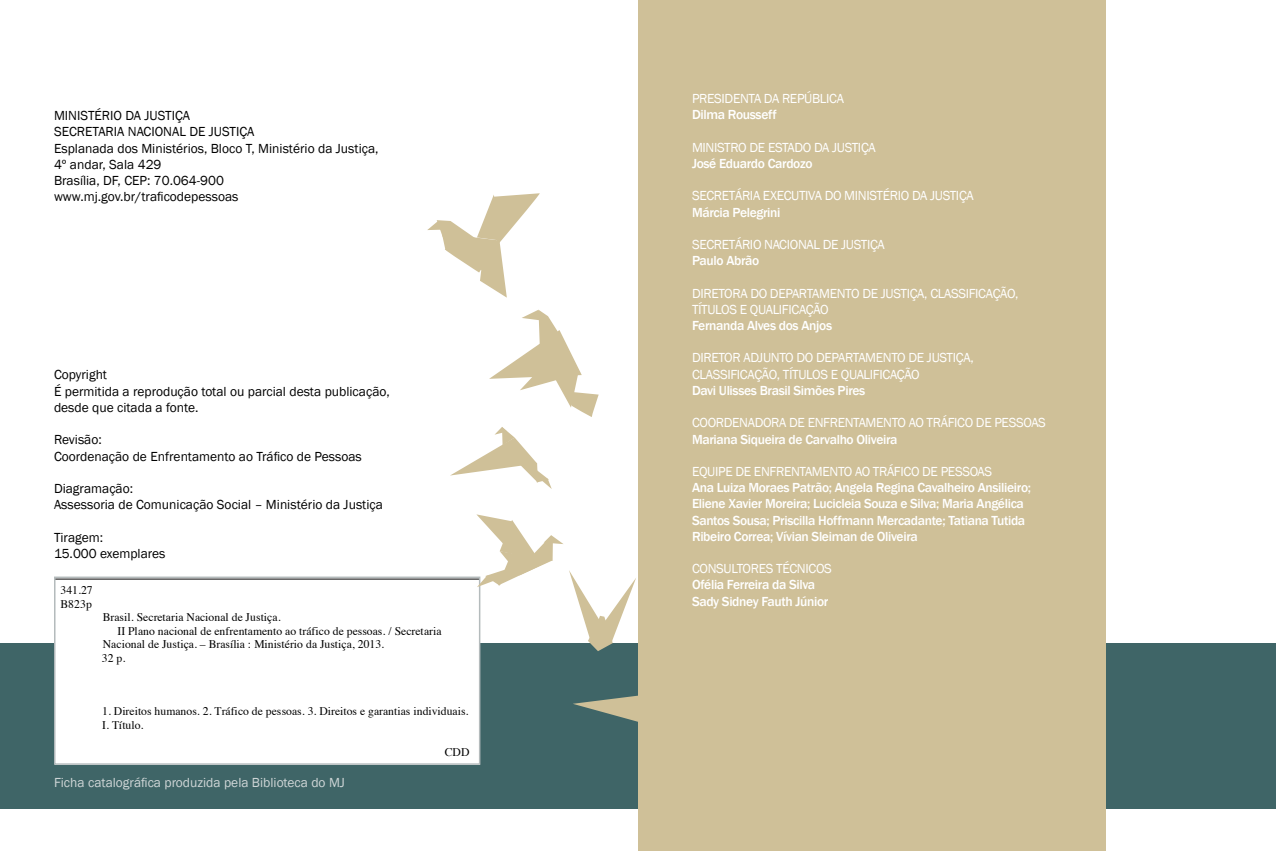
<style>
.page{position:relative;width:1276px;height:851px;background:#fff}
.page>*{position:absolute;margin:0;border:0;box-sizing:border-box;transform-origin:0 0}
.t1{font:13.5px/16.2px "Franklin Gothic";color:#000}
.t2{font:500 13.5px/16.2px "Franklin Gothic";letter-spacing:-.025em;color:#fff}
.t3{font:13.5px/16.2px "Franklin Gothic";letter-spacing:-.025em;color:#fff}
.t4{font:13.5px "Franklin Gothic";color:#cfd6d7}
.t5{font:11.7px/13.6px "Times";color:#000}
</style>
<div class="page">
<div style="left:0;top:643px;width:1276px;height:165px;background:#3f6567"></div>
<div style="left:638px;top:0;width:468px;height:850px;background:#cfc098"></div>
<div style="left:57px;top:579px;width:420px;height:182px;background:#fff"></div>
<div style="left:54px;top:576px;width:426px;height:188px;border:2px solid #b4bbbc"></div>
<svg style="left:450px;top:427px;width:102px;height:62px"></svg>
<svg style="left:573px;top:695px;width:65px;height:27px"></svg>
<svg style="left:476px;top:514px;width:87px;height:73px"></svg>
<svg style="left:569px;top:570px;width:67px;height:81px"></svg>
<svg style="left:427px;top:193px;width:113px;height:104px"></svg>
<svg style="left:489px;top:309px;width:109px;height:108px"></svg>
<p class="t1" style="left:54px;top:108px;width:326px">MINISTÉRIO DA JUSTIÇA<br>SECRETARIA NACIONAL DE JUSTIÇA<br>Esplanada dos Ministérios, Bloco T, Ministério da Justiça, 4º andar, Sala 429<br>Brasília, DF, CEP: 70.064-900 www.mj.gov.br/traficodepessoas</p>
<p class="t1" style="left:54px;top:367px;width:337px">Copyright<br>É permitida a reprodução total ou parcial desta publicação, desde que citada a fonte.</p>
<p class="t1" style="left:54px;top:432px;width:309px">Revisão:<br>Coordenação de Enfrentamento ao Tráfico de Pessoas</p>
<p class="t1" style="left:54px;top:480px;width:330px">Diagramação:<br>Assessoria de Comunicação Social – Ministério da Justiça</p>
<p class="t1" style="left:54px;top:529px;width:113px">Tiragem:<br>15.000 exemplares</p>
<p class="t5" style="left:60px;top:582px;width:34px">341.27<br>B823p</p>
<p class="t5" style="left:103px;top:609px;width:179px">Brasil. Secretaria Nacional de Justiça.</p>
<p class="t5" style="left:118px;top:622px;width:325px">II Plano nacional de enfrentamento ao tráfico de pessoas. / Secretaria</p>
<p class="t5" style="left:103px;top:636px;width:283px">Nacional de Justiça. – Brasília : Ministério da Justiça, 2013.</p>
<p class="t5" style="left:102px;top:649px;width:25px">32 p.</p>
<p class="t5" style="left:102px;top:703px;width:368px">1. Direitos humanos. 2. Tráfico de pessoas. 3. Direitos e garantias individuais.<br>I. Título.</p>
<p class="t5" style="left:445px;top:744px;width:26px">CDD</p>
<p class="t4" style="left:54px;top:774px;width:292px">Ficha catalográfica produzida pela Biblioteca do MJ</p>
<p class="t3" style="left:692px;top:91px;width:153px">PRESIDENTA DA REPÚBLICA</p>
<p class="t2" style="left:692px;top:107px;width:86px">Dilma Rousseff</p>
<p class="t3" style="left:692px;top:139px;width:185px">MINISTRO DE ESTADO DA JUSTIÇA</p>
<p class="t2" style="left:692px;top:155px;width:122px">José Eduardo Cardozo</p>
<p class="t3" style="left:692px;top:188px;width:283px">SECRETÁRIA EXECUTIVA DO MINISTÉRIO DA JUSTIÇA</p>
<p class="t2" style="left:692px;top:204px;width:90px">Márcia Pelegrini</p>
<p class="t3" style="left:692px;top:236px;width:194px">SECRETÁRIO NACIONAL DE JUSTIÇA</p>
<p class="t2" style="left:692px;top:253px;width:69px">Paulo Abrão</p>
<p class="t3" style="left:692px;top:285px;width:328px">DIRETORA DO DEPARTAMENTO DE JUSTIÇA, CLASSIFICAÇÃO,<br>TÍTULOS E QUALIFICAÇÃO</p>
<p class="t2" style="left:692px;top:317px;width:142px">Fernanda Alves dos Anjos</p>
<p class="t3" style="left:692px;top:350px;width:283px">DIRETOR ADJUNTO DO DEPARTAMENTO DE JUSTIÇA,<br>CLASSIFICAÇÃO, TÍTULOS E QUALIFICAÇÃO</p>
<p class="t2" style="left:692px;top:382px;width:175px">Davi Ulisses Brasil Simões Pires</p>
<p class="t3" style="left:692px;top:415px;width:355px">COORDENADORA DE ENFRENTAMENTO AO TRÁFICO DE PESSOAS</p>
<p class="t2" style="left:692px;top:431px;width:207px">Mariana Siqueira de Carvalho Oliveira</p>
<p class="t3" style="left:692px;top:463px;width:302px">EQUIPE DE ENFRENTAMENTO AO TRÁFICO DE PESSOAS</p>
<p class="t2" style="left:692px;top:479px;width:340px">Ana Luiza Moraes Patrão; Angela Regina Cavalheiro Ansilieiro; Eliene Xavier Moreira; Lucicleia Souza e Silva; Maria Angélica Santos Sousa; Priscilla Hoffmann Mercadante; Tatiana Tutida Ribeiro Correa; Vívian Sleiman de Oliveira</p>
<p class="t3" style="left:692px;top:560px;width:141px">CONSULTORES TÉCNICOS</p>
<p class="t2" style="left:692px;top:577px;width:138px">Ofélia Ferreira da Silva<br>Sady Sidney Fauth Júnior</p>
</div>
